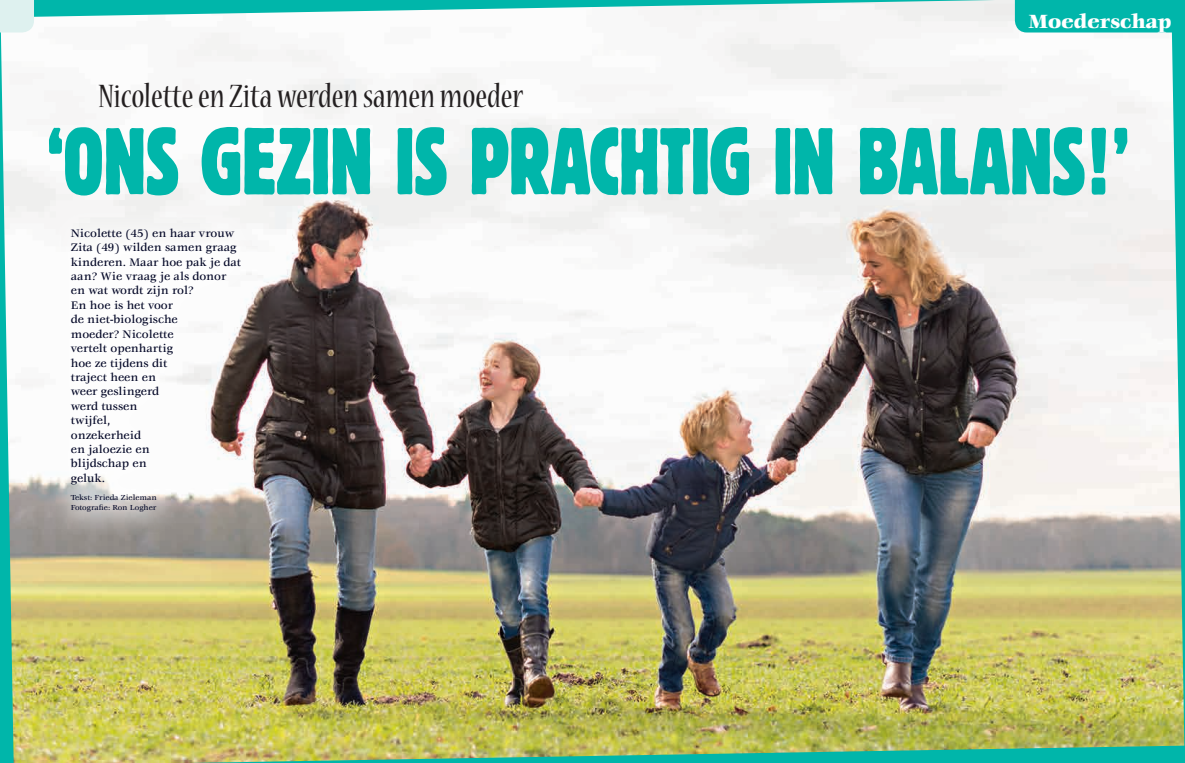
<style>
.page{position:relative;width:1185px;height:763px;background:#fff}
.page>*{position:absolute;margin:0;border:0;box-sizing:border-box;transform-origin:0 0}
.TITEL{font:condensed 94px "Block BE";letter-spacing:-.01em;color:#00b6aa;scale:.85 1}
.BOVENTITEL{font:condensed 36px "Nueva Std";color:#231f20}
.t1{font:900 21px "Veljovic Std";color:#fff}
.INLEIDING{font:500 12px/14.4px "Veljovic Std";color:#000424}
.TEKSTCREDIT{font:500 8px/9.6px "Veljovic Std";color:#000424}
</style>
<div class="page">
<img style="left:0;top:0;width:1185px;height:763px">
<div style="left:42px;top:200px;width:227px;height:339px;background:#fff;opacity:.75"></div>
<div style="left:1015px;top:0;width:170px;height:32px;background:#00b6aa"></div>
<svg style="left:0;top:0;width:34px;height:32px"></svg>
<p class="t1" style="left:1028px;top:9px;width:145px">Moederschap</p>
<p class="BOVENTITEL" style="left:98px;top:80px;width:426px">Nicolette en Zita werden samen moeder</p>
<p class="TITEL" style="left:47px;top:107px;width:1274px">‘ONS GEZIN IS PRACHTIG IN BALANS!’</p>
<p class="INLEIDING" style="left:71px;top:226px;width:165px">Nicolette (45) en haar vrouw</p>
<p class="INLEIDING" style="left:71px;top:241px;width:172px">Zita (49) wilden samen graag kinderen. Maar hoe pak je dat</p>
<p class="INLEIDING" style="left:71px;top:270px;width:157px">aan? Wie vraag je als donor en wat wordt zijn rol?</p>
<p class="INLEIDING" style="left:71px;top:298px;width:104px">En hoe is het voor</p>
<p class="INLEIDING" style="left:71px;top:313px;width:108px">de niet-biologische moeder? Nicolette vertelt openhartig</p>
<p class="INLEIDING" style="left:71px;top:356px;width:98px">hoe ze tijdens dit</p>
<p class="INLEIDING" style="left:71px;top:370px;width:87px">traject heen en</p>
<p class="INLEIDING" style="left:71px;top:385px;width:90px">weer geslingerd</p>
<p class="INLEIDING" style="left:71px;top:399px;width:68px">werd tussen</p>
<p class="INLEIDING" style="left:71px;top:414px;width:41px">twijfel,</p>
<p class="INLEIDING" style="left:71px;top:428px;width:80px">onzekerheid en jaloezie en blijdschap en</p>
<p class="INLEIDING" style="left:71px;top:471px;width:36px">geluk.</p>
<p class="TEKSTCREDIT" style="left:71px;top:493px;width:87px">Tekst: Frieda Zieleman<br>Fotografie: Ron Logher</p>
</div>
